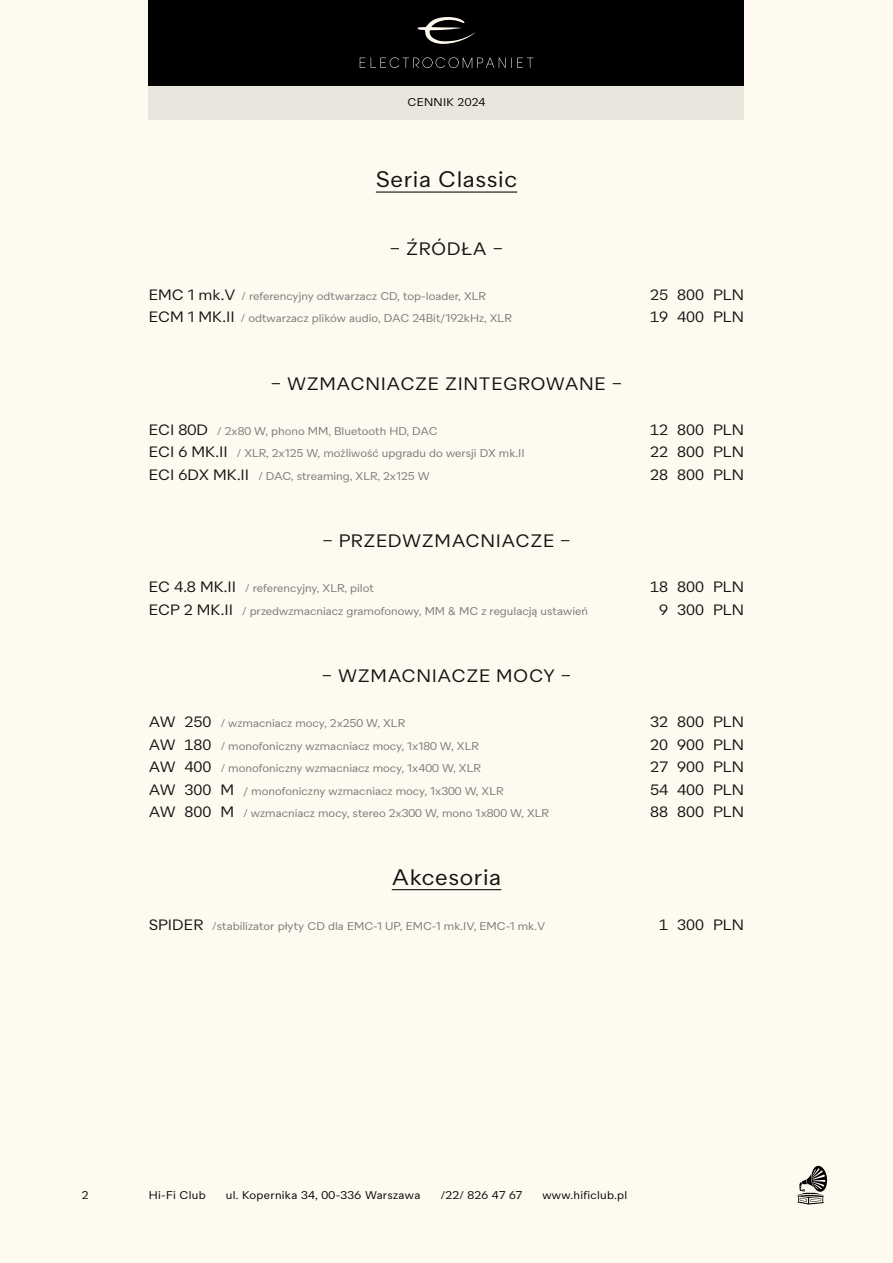
<style>
.page{position:relative;width:893px;height:1263px;background:#fffaf0}
.page>*{position:absolute;margin:0;border:0;box-sizing:border-box;transform-origin:0 0}
.t1{font:22.5px "Quarion";letter-spacing:.025em;color:#121212}
.t2{font:18px "Quarion";letter-spacing:.035em;color:#121212}
.t3{font:15px "Quarion";color:#121212}
.t4{font:11.25px "Quarion";color:#787878}
.t5{font:11.25px "Quarion";letter-spacing:.025em;color:#000}
.s1{font-size:15px;color:#121212}
</style>
<div class="page">
<svg style="left:797px;top:1166px;width:31px;height:38px"></svg>
<div style="left:149px;top:0;width:595px;height:85px;background:#000"></div>
<div style="left:149px;top:85px;width:595px;height:34px;background:#ebe6dd"></div>
<svg style="left:360px;top:57px;width:173px;height:11px"></svg>
<svg style="left:417px;top:17px;width:59px;height:27px"></svg>
<hr style="left:376px;top:191px;width:141px;height:2px;background:#121212">
<hr style="left:392px;top:889px;width:109px;height:1px;background:#121212">
<p class="t5" style="left:408px;top:95px;width:79px">CENNIK 2024</p>
<h1 class="t1" style="left:376px;top:166px;width:143px">Seria Classic</h1>
<h2 class="t2" style="left:390px;top:238px;width:115px">– ŹRÓDŁA –</h2>
<p class="t4" style="left:149px;top:289px;width:339px"><span class="s1">EMC 1 mk.V</span> / referencyjny odtwarzacz CD, top-loader, XLR</p>
<h3 class="t3" style="left:650px;top:285px;width:95px">25 800 PLN</h3>
<p class="t4" style="left:149px;top:312px;width:364px"><span class="s1">ECM 1 MK.II</span> / odtwarzacz plików audio, DAC 24Bit/192kHz, XLR</p>
<h3 class="t3" style="left:650px;top:308px;width:95px">19 400 PLN</h3>
<h2 class="t2" style="left:271px;top:373px;width:353px">– WZMACNIACZE ZINTEGROWANE –</h2>
<p class="t4" style="left:149px;top:424px;width:290px"><span class="s1">ECI 80D</span> / 2x80 W, phono MM, Bluetooth HD, DAC</p>
<h3 class="t3" style="left:650px;top:420px;width:95px">12 800 PLN</h3>
<p class="t4" style="left:149px;top:447px;width:377px"><span class="s1">ECI 6 MK.II</span> / XLR, 2x125 W, możliwość upgradu do wersji DX mk.II</p>
<h3 class="t3" style="left:650px;top:443px;width:95px">22 800 PLN</h3>
<p class="t4" style="left:149px;top:469px;width:282px"><span class="s1">ECI 6DX MK.II</span> / DAC, streaming, XLR, 2x125 W</p>
<h3 class="t3" style="left:650px;top:465px;width:95px">28 800 PLN</h3>
<h2 class="t2" style="left:322px;top:530px;width:250px">– PRZEDWZMACNIACZE –</h2>
<p class="t4" style="left:149px;top:582px;width:227px"><span class="s1">EC 4.8 MK.II</span> / referencyjny, XLR, pilot</p>
<h3 class="t3" style="left:650px;top:578px;width:95px">18 800 PLN</h3>
<p class="t4" style="left:149px;top:604px;width:441px"><span class="s1">ECP 2 MK.II</span> / przedwzmacniacz gramofonowy, MM &amp; MC z regulacją ustawień</p>
<h3 class="t3" style="left:659px;top:600px;width:86px">9 300 PLN</h3>
<h2 class="t2" style="left:322px;top:665px;width:251px">– WZMACNIACZE MOCY –</h2>
<p class="t4" style="left:149px;top:717px;width:258px"><span class="s1">AW 250</span> / wzmacniacz mocy, 2x250 W, XLR</p>
<h3 class="t3" style="left:650px;top:713px;width:95px">32 800 PLN</h3>
<p class="t4" style="left:149px;top:739px;width:331px"><span class="s1">AW 180</span> / monofoniczny wzmacniacz mocy, 1x180 W, XLR</p>
<h3 class="t3" style="left:650px;top:735px;width:95px">20 900 PLN</h3>
<p class="t4" style="left:149px;top:762px;width:334px"><span class="s1">AW 400</span> / monofoniczny wzmacniacz mocy, 1x400 W, XLR</p>
<h3 class="t3" style="left:650px;top:758px;width:95px">27 900 PLN</h3>
<p class="t4" style="left:149px;top:784px;width:356px"><span class="s1">AW 300 M</span> / monofoniczny wzmacniacz mocy, 1x300 W, XLR</p>
<h3 class="t3" style="left:650px;top:780px;width:95px">54 400 PLN</h3>
<p class="t4" style="left:149px;top:807px;width:402px"><span class="s1">AW 800 M</span> / wzmacniacz mocy, stereo 2x300 W, mono 1x800 W, XLR</p>
<h3 class="t3" style="left:650px;top:803px;width:95px">88 800 PLN</h3>
<h1 class="t1" style="left:392px;top:863px;width:111px">Akcesoria</h1>
<p class="t4" style="left:149px;top:919px;width:398px"><span class="s1">SPIDER</span> /stabilizator płyty CD dla EMC-1 UP, EMC-1 mk.IV, EMC-1 mk.V</p>
<h3 class="t3" style="left:659px;top:915px;width:86px">1 300 PLN</h3>
<p class="t5" style="left:82px;top:1188px;width:8px">2</p>
<p class="t5" style="left:149px;top:1188px;width:58px">Hi-Fi Club</p>
<p class="t5" style="left:226px;top:1188px;width:196px">ul. Kopernika 34, 00-336 Warszawa</p>
<p class="t5" style="left:441px;top:1188px;width:83px">/22/ 826 47 67</p>
<p class="t5" style="left:542px;top:1188px;width:86px">www.hificlub.pl</p>
</div>
